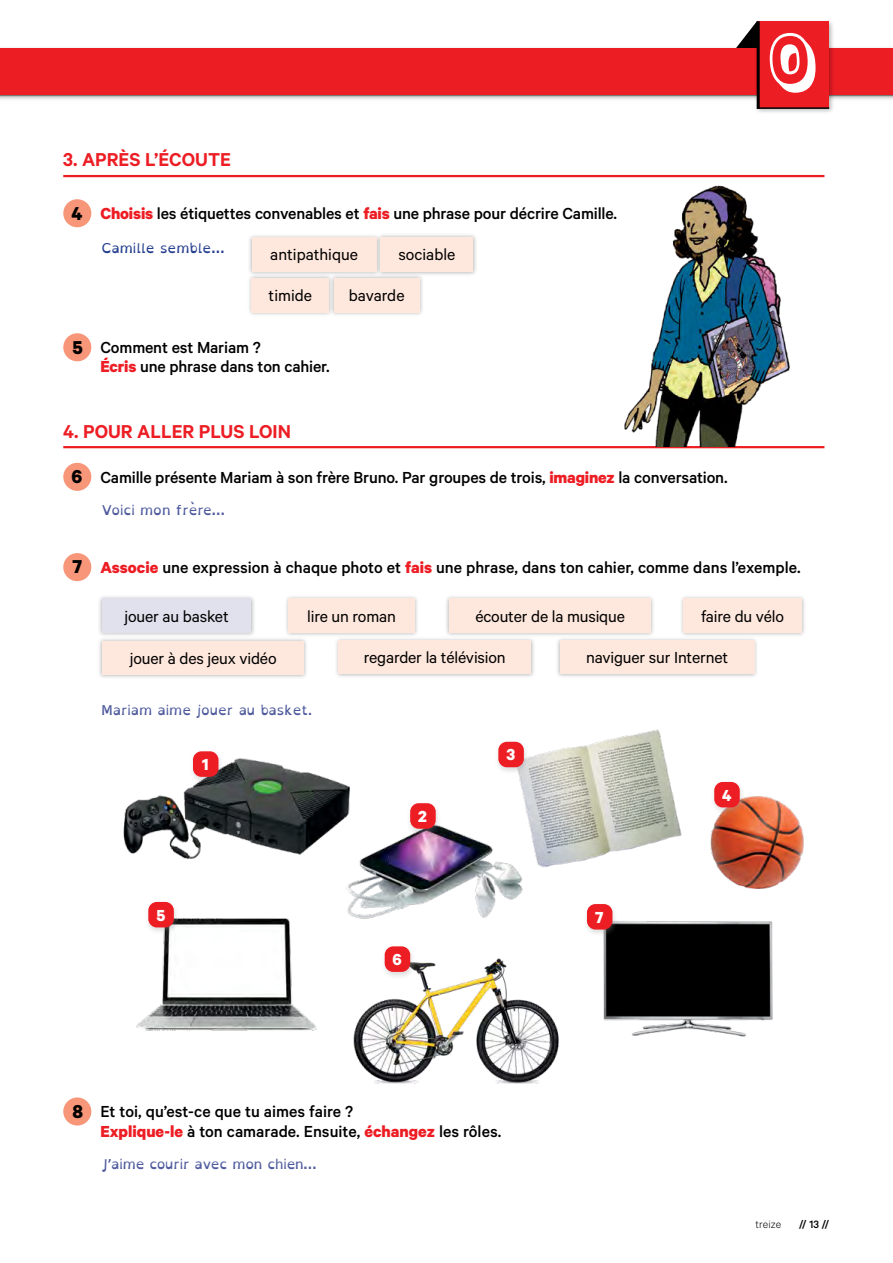
<style>
.page{position:relative;width:893px;height:1263px;background:#fff}
.page>*{position:absolute;margin:0;border:0;box-sizing:border-box;transform-origin:0 0}
.t1{font:72px "SF Slapstick Comic Shaded";color:#fff}
.t2{font:600 21px "Calibre";color:#ed1d24}
.t3{font:500 18px/19.5px "Calibre";letter-spacing:-.01em;color:#000}
.t4{font:18px "Calibre";letter-spacing:-.01em;color:#000}
.t5{font:700 18px "Calibre";color:#fff}
.t6{font:13.5px "Open Dyslexic";color:#4f5b9e}
.t7{font:13.5px "Open Dyslexic";color:#25408f}
.t8{font:500 12px "Calibre";color:#000}
.t9{font:300 12px "Calibre";letter-spacing:.01em;color:#000}
.s1{font-weight:700;font-size:21px}
.s2{font-weight:700;color:#ed1d24}
</style>
<div class="page">
<svg style="left:738px;top:25px;width:16px;height:20px"></svg>
<div style="left:0;top:45px;width:893px;height:57px;background:#000;opacity:.3"></div>
<div style="left:0;top:48px;width:893px;height:47px;background:#ed1d24"></div>
<div style="left:754px;top:19px;width:80px;height:95px;background:#000;opacity:.3"></div>
<div style="left:758px;top:21px;width:71px;height:87px;background:#ed1d24"></div>
<hr style="left:757px;top:21px;width:3px;height:88px;background:#000">
<hr style="left:757px;top:107px;width:72px;height:2px;background:#000">
<hr style="left:63px;top:175px;width:761px;height:2px;background:#ed1d24">
<hr style="left:63px;top:446px;width:761px;height:2px;background:#ed1d24">
<div style="left:63px;top:199px;width:28px;height:28px;background:#f79679;border-radius:50%"></div>
<div style="left:63px;top:333px;width:28px;height:28px;background:#f79679;border-radius:50%"></div>
<div style="left:63px;top:463px;width:28px;height:28px;background:#f79679;border-radius:50%"></div>
<div style="left:63px;top:553px;width:28px;height:28px;background:#f79679;border-radius:50%"></div>
<div style="left:63px;top:1097px;width:28px;height:28px;background:#f79679;border-radius:50%"></div>
<img style="left:612px;top:174px;width:194px;height:272px">
<div style="left:247px;top:233px;width:134px;height:43px;background:#000;opacity:.3"></div>
<div style="left:252px;top:237px;width:125px;height:35px;background:#fee7dc"></div>
<div style="left:376px;top:233px;width:102px;height:43px;background:#000;opacity:.3"></div>
<div style="left:381px;top:237px;width:92px;height:35px;background:#fee7dc"></div>
<div style="left:247px;top:273px;width:86px;height:44px;background:#000;opacity:.3"></div>
<div style="left:252px;top:278px;width:77px;height:35px;background:#fee7dc"></div>
<div style="left:329px;top:273px;width:95px;height:44px;background:#000;opacity:.3"></div>
<div style="left:334px;top:278px;width:86px;height:35px;background:#fee7dc"></div>
<div style="left:98px;top:594px;width:158px;height:44px;background:#000;opacity:.3"></div>
<div style="left:102px;top:599px;width:149px;height:34px;background:#e1e0ed"></div>
<div style="left:334px;top:636px;width:201px;height:43px;background:#000;opacity:.3"></div>
<div style="left:339px;top:641px;width:192px;height:33px;background:#fee7dc"></div>
<div style="left:98px;top:636px;width:211px;height:43px;background:#000;opacity:.3"></div>
<div style="left:102px;top:641px;width:202px;height:34px;background:#fee7dc"></div>
<div style="left:284px;top:594px;width:135px;height:44px;background:#000;opacity:.3"></div>
<div style="left:288px;top:599px;width:127px;height:34px;background:#fee7dc"></div>
<div style="left:444px;top:594px;width:212px;height:44px;background:#000;opacity:.3"></div>
<div style="left:449px;top:599px;width:202px;height:34px;background:#fee7dc"></div>
<div style="left:555px;top:636px;width:204px;height:43px;background:#000;opacity:.3"></div>
<div style="left:560px;top:641px;width:194px;height:33px;background:#fee7dc"></div>
<div style="left:679px;top:594px;width:127px;height:44px;background:#000;opacity:.3"></div>
<div style="left:683px;top:599px;width:119px;height:34px;background:#fee7dc"></div>
<img style="left:123px;top:758px;width:227px;height:101px">
<img style="left:336px;top:797px;width:187px;height:122px">
<img style="left:710px;top:796px;width:94px;height:93px">
<img style="left:506px;top:729px;width:176px;height:155px">
<img style="left:353px;top:958px;width:206px;height:126px">
<img style="left:136px;top:918px;width:181px;height:113px">
<img style="left:603px;top:921px;width:170px;height:116px">
<div style="left:189px;top:749px;width:35px;height:35px;background:#939598;opacity:.3"></div>
<div style="left:193px;top:751px;width:25px;height:26px;background:#ed1d24;border-radius:9px"></div>
<div style="left:406px;top:801px;width:35px;height:35px;background:#939598;opacity:.3"></div>
<div style="left:410px;top:803px;width:26px;height:26px;background:#ed1d24;border-radius:9px"></div>
<div style="left:495px;top:740px;width:34px;height:34px;background:#939598;opacity:.3"></div>
<div style="left:498px;top:742px;width:26px;height:25px;background:#ed1d24;border-radius:9px"></div>
<div style="left:711px;top:780px;width:34px;height:35px;background:#939598;opacity:.3"></div>
<div style="left:714px;top:782px;width:26px;height:25px;background:#ed1d24;border-radius:9px"></div>
<div style="left:145px;top:900px;width:34px;height:34px;background:#939598;opacity:.3"></div>
<div style="left:148px;top:902px;width:26px;height:25px;background:#ed1d24;border-radius:9px"></div>
<div style="left:381px;top:944px;width:35px;height:35px;background:#939598;opacity:.3"></div>
<div style="left:385px;top:946px;width:25px;height:26px;background:#ed1d24;border-radius:9px"></div>
<div style="left:583px;top:902px;width:35px;height:35px;background:#939598;opacity:.3"></div>
<div style="left:587px;top:904px;width:25px;height:25px;background:#ed1d24;border-radius:9px"></div>
<p class="t2" style="left:63px;top:147px;width:169px">3. APRÈS L’ÉCOUTE</p>
<p class="t3" style="left:71px;top:203px;width:547px"><span class="s1">4</span> <span class="s2">Choisis</span> les étiquettes convenables et <span class="s2">fais</span> une phrase pour décrire Camille.</p>
<p class="t7" style="left:102px;top:240px;width:124px">Camille semble…</p>
<p class="t4" style="left:270px;top:244px;width:89px">antipathique</p>
<p class="t4" style="left:398px;top:244px;width:59px">sociable</p>
<p class="t4" style="left:269px;top:285px;width:45px">timide</p>
<p class="t4" style="left:349px;top:285px;width:57px">bavarde</p>
<p class="t3" style="left:100px;top:337px;width:231px;text-indent:-28px"><span class="s1">5</span> Comment est Mariam ?<br><span class="s2">Écris</span> une phrase dans ton cahier.</p>
<p class="t2" style="left:63px;top:418px;width:229px">4. POUR ALLER PLUS LOIN</p>
<p class="t3" style="left:71px;top:467px;width:658px"><span class="s1">6</span> Camille présente Mariam à son frère Bruno. Par groupes de trois, <span class="s2">imaginez</span> la conversation.</p>
<p class="t6" style="left:102px;top:502px;width:125px">Voici mon frère…</p>
<h1 class="t1" style="left:771px;top:11px;width:47px">0</h1>
<p class="t3" style="left:73px;top:557px;width:730px"><span class="s1">7</span> <span class="s2">Associe</span> une expression à chaque photo et <span class="s2">fais</span> une phrase, dans ton cahier, comme dans l’exemple.</p>
<p class="t4" style="left:701px;top:605px;width:84px">faire du vélo</p>
<p class="t4" style="left:125px;top:605px;width:106px">jouer au basket</p>
<p class="t4" style="left:130px;top:648px;width:148px">jouer à des jeux vidéo</p>
<p class="t4" style="left:364px;top:647px;width:143px">regarder la télévision</p>
<p class="t4" style="left:307px;top:605px;width:90px">lire un roman</p>
<p class="t4" style="left:475px;top:605px;width:151px">écouter de la musique</p>
<p class="t4" style="left:586px;top:647px;width:144px">naviguer sur Internet</p>
<p class="t6" style="left:102px;top:702px;width:212px">Mariam aime jouer au basket.</p>
<p class="t5" style="left:202px;top:753px;width:8px">1</p>
<p class="t5" style="left:156px;top:904px;width:10px">5</p>
<p class="t5" style="left:418px;top:805px;width:10px">2</p>
<p class="t5" style="left:392px;top:948px;width:11px">6</p>
<p class="t5" style="left:506px;top:744px;width:10px">3</p>
<p class="t3" style="left:100px;top:1101px;width:402px;text-indent:-28px"><span class="s1">8</span> Et toi, qu’est-ce que tu aimes faire ?<br><span class="s2">Explique-le</span> à ton camarade. Ensuite, <span class="s2">échangez</span> les rôles.</p>
<p class="t6" style="left:102px;top:1157px;width:217px">J’aime courir avec mon chien…</p>
<p class="t5" style="left:595px;top:906px;width:10px">7</p>
<p class="t5" style="left:722px;top:784px;width:11px">4</p>
<p class="t9" style="left:756px;top:1217px;width:27px">treize</p>
<p class="t8" style="left:799px;top:1217px;width:31px">// 13 //</p>
</div>
